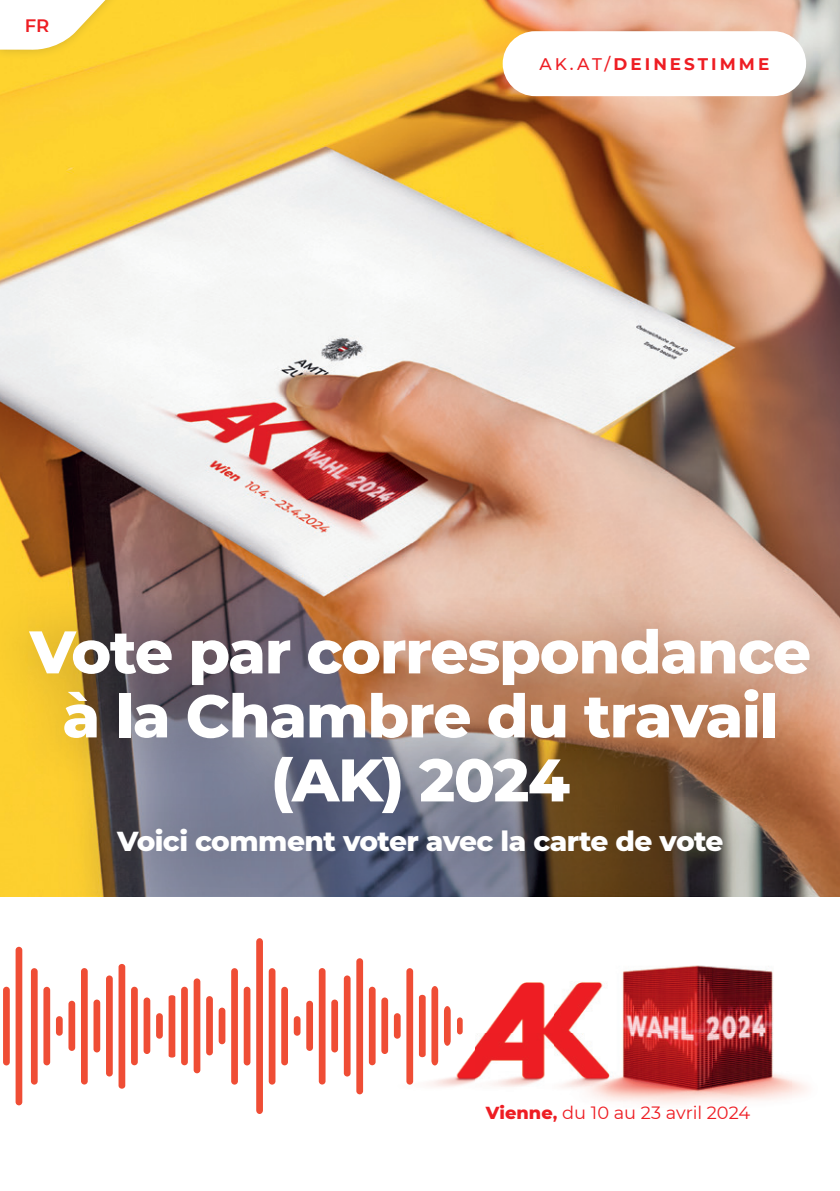
<style>
.page{position:relative;width:840px;height:1191px;background:#fff}
.page>*{position:absolute;margin:0;border:0;box-sizing:border-box;transform-origin:0 0}
.t1{font:800 60px "Montserrat";letter-spacing:-.02em;color:#fff}
.t2{font:800 28px "Montserrat";letter-spacing:-.02em;color:#fff}
.t3{font:600 18px "Montserrat";color:#ee1d23}
.t4{font:17.8px "Montserrat";color:#ee1d23}
.t5{font:700 16.8px "Montserrat";letter-spacing:.18em;color:#ee1d23}
.s1{font-weight:500}
.s2{font-weight:800}
.s3{font-weight:700}
</style>
<div class="page">
<img style="left:397px;top:965px;width:410px;height:140px">
<img style="left:0;top:0;width:839px;height:580px">
<div style="left:0;top:580px;width:839px;height:323px;background:#231f20;opacity:.35"></div>
<div style="left:181px;top:986px;width:7px;height:79px;background:#ef4d35;border-radius:3px"></div>
<div style="left:418px;top:994px;width:7px;height:63px;background:#ef4d35;border-radius:3px"></div>
<div style="left:193px;top:978px;width:7px;height:95px;background:#ef4d35;border-radius:3px"></div>
<div style="left:206px;top:996px;width:7px;height:59px;background:#ef4d35;border-radius:3px"></div>
<div style="left:256px;top:938px;width:7px;height:176px;background:#ef4d35;border-radius:4px"></div>
<div style="left:31px;top:968px;width:7px;height:116px;background:#ef4d35;border-radius:3px"></div>
<div style="left:268px;top:968px;width:7px;height:116px;background:#ef4d35;border-radius:3px"></div>
<div style="left:231px;top:968px;width:7px;height:116px;background:#ef4d35;border-radius:3px"></div>
<div style="left:43px;top:986px;width:7px;height:79px;background:#ef4d35;border-radius:3px"></div>
<div style="left:281px;top:986px;width:7px;height:79px;background:#ef4d35;border-radius:3px"></div>
<div style="left:56px;top:1016px;width:7px;height:19px;background:#ef4d35;border-radius:3px"></div>
<div style="left:457px;top:1017px;width:5px;height:17px;background:#ef4d35;border-radius:3px"></div>
<div style="left:293px;top:1016px;width:7px;height:19px;background:#ef4d35;border-radius:3px"></div>
<div style="left:218px;top:1007px;width:7px;height:37px;background:#ef4d35;border-radius:3px"></div>
<div style="left:106px;top:975px;width:7px;height:101px;background:#ef4d35;border-radius:3px"></div>
<div style="left:343px;top:975px;width:7px;height:101px;background:#ef4d35;border-radius:3px"></div>
<div style="left:118px;top:964px;width:7px;height:124px;background:#ef4d35;border-radius:3px"></div>
<div style="left:356px;top:958px;width:7px;height:136px;background:#ef4d35;border-radius:3px"></div>
<div style="left:81px;top:968px;width:7px;height:116px;background:#ef4d35;border-radius:3px"></div>
<div style="left:318px;top:968px;width:7px;height:116px;background:#ef4d35;border-radius:3px"></div>
<div style="left:131px;top:986px;width:7px;height:79px;background:#ef4d35;border-radius:3px"></div>
<div style="left:368px;top:986px;width:7px;height:79px;background:#ef4d35;border-radius:3px"></div>
<div style="left:143px;top:997px;width:7px;height:57px;background:#ef4d35;border-radius:3px"></div>
<div style="left:381px;top:997px;width:7px;height:57px;background:#ef4d35;border-radius:3px"></div>
<div style="left:93px;top:999px;width:7px;height:53px;background:#ef4d35;border-radius:3px"></div>
<div style="left:331px;top:999px;width:7px;height:53px;background:#ef4d35;border-radius:3px"></div>
<div style="left:156px;top:1013px;width:7px;height:25px;background:#ef4d35;border-radius:3px"></div>
<div style="left:393px;top:1013px;width:7px;height:25px;background:#ef4d35;border-radius:3px"></div>
<svg style="left:431px;top:986px;width:19px;height:79px"></svg>
<div style="left:68px;top:1000px;width:7px;height:51px;background:#ef4d35;border-radius:3px"></div>
<div style="left:306px;top:1000px;width:7px;height:51px;background:#ef4d35;border-radius:3px"></div>
<div style="left:243px;top:986px;width:7px;height:79px;background:#ef4d35;border-radius:3px"></div>
<svg style="left:168px;top:995px;width:7px;height:62px"></svg>
<div style="left:406px;top:968px;width:7px;height:116px;background:#ef4d35;border-radius:3px"></div>
<div style="left:16px;top:946px;width:6px;height:159px;background:#ef4d35;border-radius:3px"></div>
<div style="left:3px;top:986px;width:7px;height:79px;background:#ef4d35;border-radius:3px"></div>
<div style="left:502px;top:31px;width:303px;height:65px;background:#fff;border-radius:32px"></div>
<div style="left:0;top:0;width:132px;height:60px;background:#fed32e"></div>
<svg style="left:0;top:0;width:110px;height:51px"></svg>
<p class="t3" style="left:25px;top:12px;width:26px">FR</p>
<p class="t5" style="left:539px;top:52px;width:231px"><span class="s1">AK.AT/</span>DEINESTIMME</p>
<p class="t1" style="left:30px;top:608px;width:782px">Vote par correspondance</p>
<p class="t1" style="left:62px;top:672px;width:717px">à la Chambre du travail</p>
<p class="t1" style="left:271px;top:736px;width:300px">(AK) 2024</p>
<p class="t2" style="left:117px;top:821px;width:607px">Voici comment voter avec la carte de vote</p>
<p class="t4" style="left:485px;top:1100px;width:265px"><span class="s2">Vienne</span><span class="s3">,</span> du 10 au 23 avril 2024</p>
</div>
